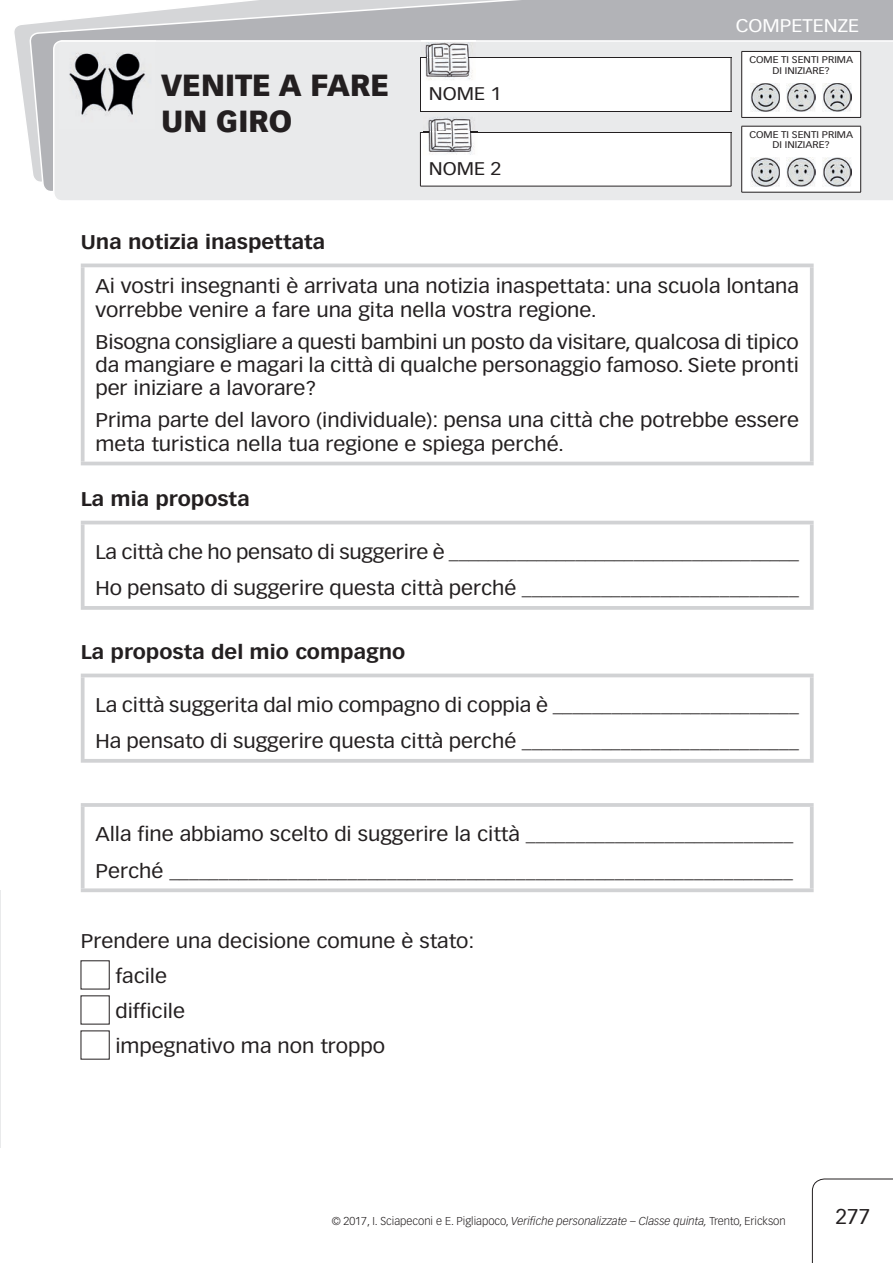
<style>
.page{position:relative;width:893px;height:1263px;background:#fff}
.page>*{position:absolute;margin:0;border:0;box-sizing:border-box;transform-origin:0 0}
.t1{font:900 30px/36px "Vectora LT Std";color:#231f20}
.t2{font:21px "Vectora LT Std";color:#231f20}
.t3{font:19.5px/23.4px "Vectora LT Std";color:#231f20;scale:1.1 1}
.t4{font:700 19.5px "Vectora LT Std";color:#231f20;scale:1.1 1}
.t5{font:18px "Vectora LT Std";color:#231f20;scale:1.1 1}
.t6{font:18px "Vectora LT Std";color:#fff;scale:1.1 1}
.t7{font:300 11.25px "Vectora LT Std";color:#231f20}
.t8{font:9.6px/10.4px "Vectora LT Std";color:#231f20;text-align:center;scale:1.1 1}
.s1{font-size:19.5px}
.s2{font-size:18px}
.s3{font-style:italic}
</style>
<div class="page">
<hr style="left:0;top:890px;width:1px;height:258px;background:#e9eaeb">
<hr style="left:81px;top:264px;width:733px;height:3px;background:#d1d2d4">
<svg style="left:81px;top:267px;width:4px;height:195px"></svg>
<svg style="left:810px;top:267px;width:4px;height:195px"></svg>
<hr style="left:81px;top:462px;width:733px;height:3px;background:#d1d2d4">
<hr style="left:81px;top:521px;width:733px;height:3px;background:#d1d2d4">
<svg style="left:81px;top:524px;width:4px;height:82px"></svg>
<svg style="left:810px;top:524px;width:4px;height:82px"></svg>
<hr style="left:81px;top:606px;width:733px;height:4px;background:#d1d2d4">
<hr style="left:81px;top:674px;width:733px;height:3px;background:#d1d2d4">
<svg style="left:81px;top:677px;width:4px;height:82px"></svg>
<svg style="left:810px;top:677px;width:4px;height:82px"></svg>
<svg style="left:81px;top:759px;width:733px;height:4px;background:#d4d5d7"></svg>
<hr style="left:81px;top:803px;width:733px;height:4px;background:#d1d2d4">
<svg style="left:81px;top:807px;width:4px;height:81px"></svg>
<svg style="left:810px;top:807px;width:4px;height:81px"></svg>
<svg style="left:81px;top:888px;width:733px;height:4px;background:#d5d6d8"></svg>
<svg style="left:29px;top:0;width:864px;height:191px;background:#bfc0c4"></svg>
<div style="left:53px;top:40px;width:840px;height:160px;background:#e9eaeb"></div>
<div style="left:420px;top:57px;width:311px;height:54px;background:#fff"></div>
<hr style="left:420px;top:57px;width:311px;height:1px;background:#231f20">
<hr style="left:420px;top:58px;width:1px;height:53px;background:#231f20">
<hr style="left:731px;top:58px;width:1px;height:53px;background:#231f20">
<hr style="left:420px;top:111px;width:311px;height:1px;background:#231f20">
<div style="left:420px;top:132px;width:311px;height:54px;background:#fff"></div>
<hr style="left:420px;top:132px;width:311px;height:1px;background:#231f20">
<hr style="left:420px;top:132px;width:1px;height:54px;background:#231f20">
<hr style="left:731px;top:132px;width:1px;height:54px;background:#231f20">
<hr style="left:420px;top:186px;width:311px;height:1px;background:#231f20">
<div style="left:742px;top:51px;width:119px;height:66px;background:#fff"></div>
<hr style="left:741px;top:51px;width:120px;height:1px;background:#231f20">
<hr style="left:741px;top:52px;width:1px;height:65px;background:#231f20">
<hr style="left:860px;top:52px;width:1px;height:65px;background:#231f20">
<hr style="left:741px;top:117px;width:120px;height:1px;background:#231f20">
<div style="left:742px;top:126px;width:119px;height:66px;background:#fff"></div>
<hr style="left:741px;top:126px;width:120px;height:1px;background:#231f20">
<hr style="left:741px;top:126px;width:1px;height:66px;background:#231f20">
<hr style="left:860px;top:126px;width:1px;height:66px;background:#231f20">
<hr style="left:741px;top:192px;width:120px;height:1px;background:#231f20">
<img style="left:751px;top:83px;width:29px;height:28px">
<img style="left:787px;top:83px;width:29px;height:28px">
<img style="left:822px;top:83px;width:29px;height:28px">
<img style="left:751px;top:158px;width:29px;height:28px">
<img style="left:787px;top:158px;width:29px;height:28px">
<img style="left:822px;top:158px;width:29px;height:28px">
<img style="left:59px;top:32px;width:97px;height:97px">
<img style="left:59px;top:40px;width:97px;height:3px">
<img style="left:423px;top:112px;width:54px;height:43px">
<img style="left:423px;top:132px;width:54px;height:1px">
<img style="left:421px;top:32px;width:54px;height:48px">
<img style="left:421px;top:57px;width:54px;height:1px">
<svg style="left:812px;top:1178px;width:81px;height:85px"></svg>
<h1 class="t1" style="left:161px;top:67px;width:230px">VENITE A FARE<br>UN GIRO</h1>
<p class="t5" style="left:429px;top:83px;width:68px">NOME 1</p>
<p class="t5" style="left:429px;top:158px;width:68px">NOME 2</p>
<p class="t6" style="left:736px;top:15px;width:114px">COMPETENZE</p>
<p class="t8" style="left:749px;top:55px;width:96px">COME TI SENTI PRIMA<br>DI INIZIARE?</p>
<p class="t8" style="left:749px;top:130px;width:96px">COME TI SENTI PRIMA<br>DI INIZIARE?</p>
<p class="t4" style="left:81px;top:230px;width:224px">Una notizia inaspettata</p>
<p class="t3" style="left:95px;top:275px;width:641px">Ai vostri insegnanti è arrivata una notizia inaspettata: una scuola lontana vorrebbe venire a fare una gita nella vostra regione.</p>
<p class="t3" style="left:95px;top:330px;width:641px;text-align:justify">Bisogna consigliare a questi bambini un posto da visitare, qualcosa di tipico da mangiare e magari la città di qualche personaggio famoso. Siete pronti per iniziare a lavorare?</p>
<p class="t3" style="left:95px;top:409px;width:641px">Prima parte del lavoro (individuale): pensa una città che potrebbe essere meta turistica nella tua regione e spiega perché.</p>
<p class="t4" style="left:81px;top:487px;width:155px">La mia proposta</p>
<p class="t5" style="left:95px;top:542px;width:641px"><span class="s1">La città che ho pensato di suggerire è</span> ____________________________________</p>
<p class="t3" style="left:95px;top:577px;width:641px">Ho pensato di suggerire questa città perché <span class="s2">____________________________</span></p>
<p class="t4" style="left:81px;top:640px;width:297px">La proposta del mio compagno</p>
<p class="t3" style="left:95px;top:687px;width:641px;line-height:36.2px">La città suggerita dal mio compagno di coppia è <span class="s2">_________________________<br></span>Ha pensato di suggerire questa città perché <span class="s2">____________________________</span></p>
<p class="t3" style="left:95px;top:823px;width:636px">Alla fine abbiamo scelto di suggerire la città <span class="s2">___________________________</span></p>
<p class="t5" style="left:95px;top:860px;width:636px"><span class="s1">Perché</span> _______________________________________________________________</p>
<p class="t3" style="left:115px;top:924px;width:328px;line-height:35.1px;text-indent:-35px">Prendere una decisione comune è stato: facile<br>difficile<br>impegnativo ma non troppo</p>
<p class="t7" style="left:332px;top:1214px;width:456px">© 2017, I. Sciapeconi e E. Pigliapoco, <span class="s3">Verifiche personalizzate – Classe quinta,</span> Trento, Erickson</p>
<p class="t2" style="left:835px;top:1204px;width:37px">277</p>
</div>
